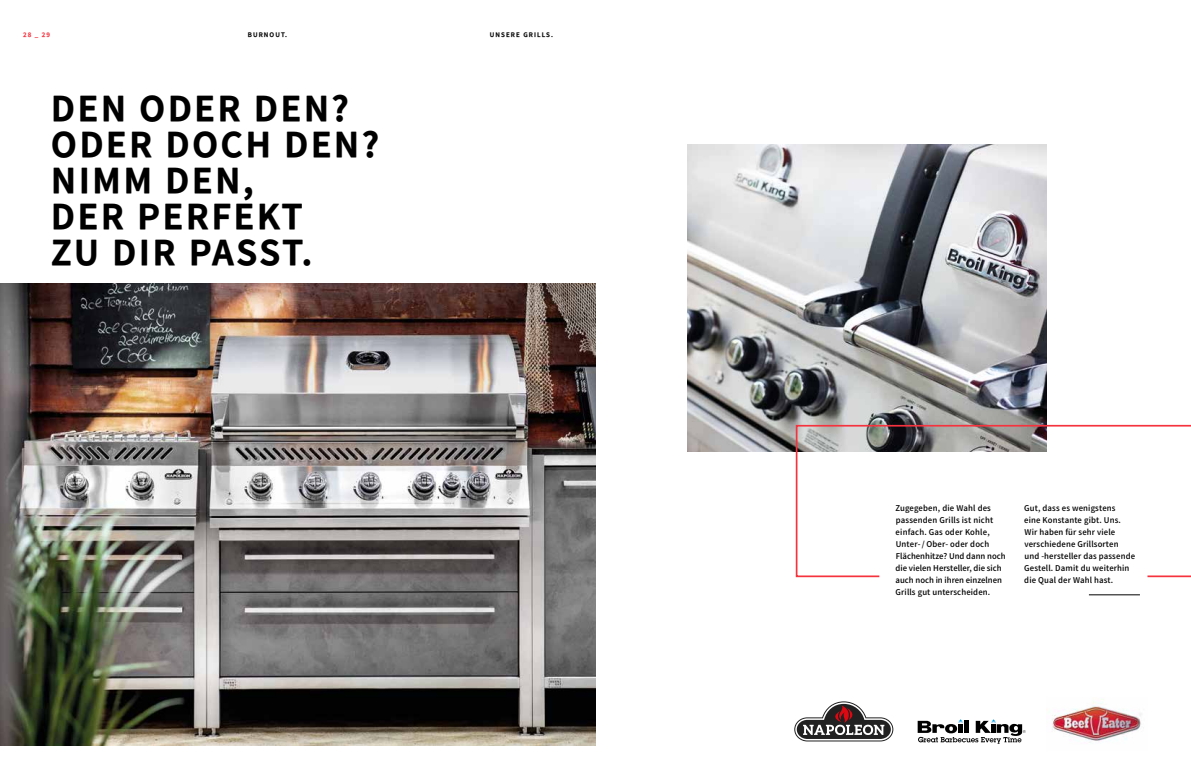
<style>
.page{position:relative;width:1191px;height:780px;background:#fff}
.page>*{position:absolute;margin:0;border:0;box-sizing:border-box;transform-origin:0 0}
.t1{font:38px/36px "Falling Sky Bd";letter-spacing:.075em;color:#000}
.t2{font:300 9px/12px "Falling Sky";letter-spacing:.015em;color:#000}
.t3{font:7px "Falling Sky Bd";letter-spacing:.15em;color:#000}
.t4{font:7px "Falling Sky Bd";color:#f5333f}
</style>
<div class="page">
<img style="left:688px;top:145px;width:358px;height:306px">
<svg style="left:795px;top:424px;width:396px;height:154px"></svg>
<hr style="left:1147px;top:575px;width:44px;height:2px;background:#f5333f">
<hr style="left:1089px;top:594px;width:51px;height:1px;background:#000">
<svg style="left:917px;top:719px;width:108px;height:24px"></svg>
<svg style="left:794px;top:701px;width:99px;height:40px"></svg>
<img style="left:1052px;top:699px;width:89px;height:44px">
<img style="left:0;top:283px;width:595px;height:462px">
<p class="t4" style="left:23px;top:30px;width:29px">28 _ 29</p>
<p class="t3" style="left:248px;top:30px;width:41px">BURNOUT.</p>
<p class="t3" style="left:490px;top:30px;width:64px">UNSERE GRILLS.</p>
<h1 class="t1" style="left:51px;top:91px;width:329px">DEN ODER DEN?<br>ODER DOCH DEN?<br>NIMM DEN,<br>DER PERFEKT<br>ZU DIR PASST.</h1>
<p class="t2" style="left:895px;top:502px;width:112px">Zugegeben, die Wahl des passenden Grills ist nicht einfach. Gas oder Kohle,<br>Unter-/ Ober- oder doch<br>Flächenhitze? Und dann noch die vielen Hersteller, die sich auch noch in ihren einzelnen<br>Grills gut unterscheiden.</p>
<p class="t2" style="left:1024px;top:502px;width:112px">Gut, dass es wenigstens<br>eine Konstante gibt. Uns.<br>Wir haben für sehr viele verschiedene Grillsorten und -hersteller das passende<br>Gestell. Damit du weiterhin die Qual der Wahl hast.</p>
</div>
